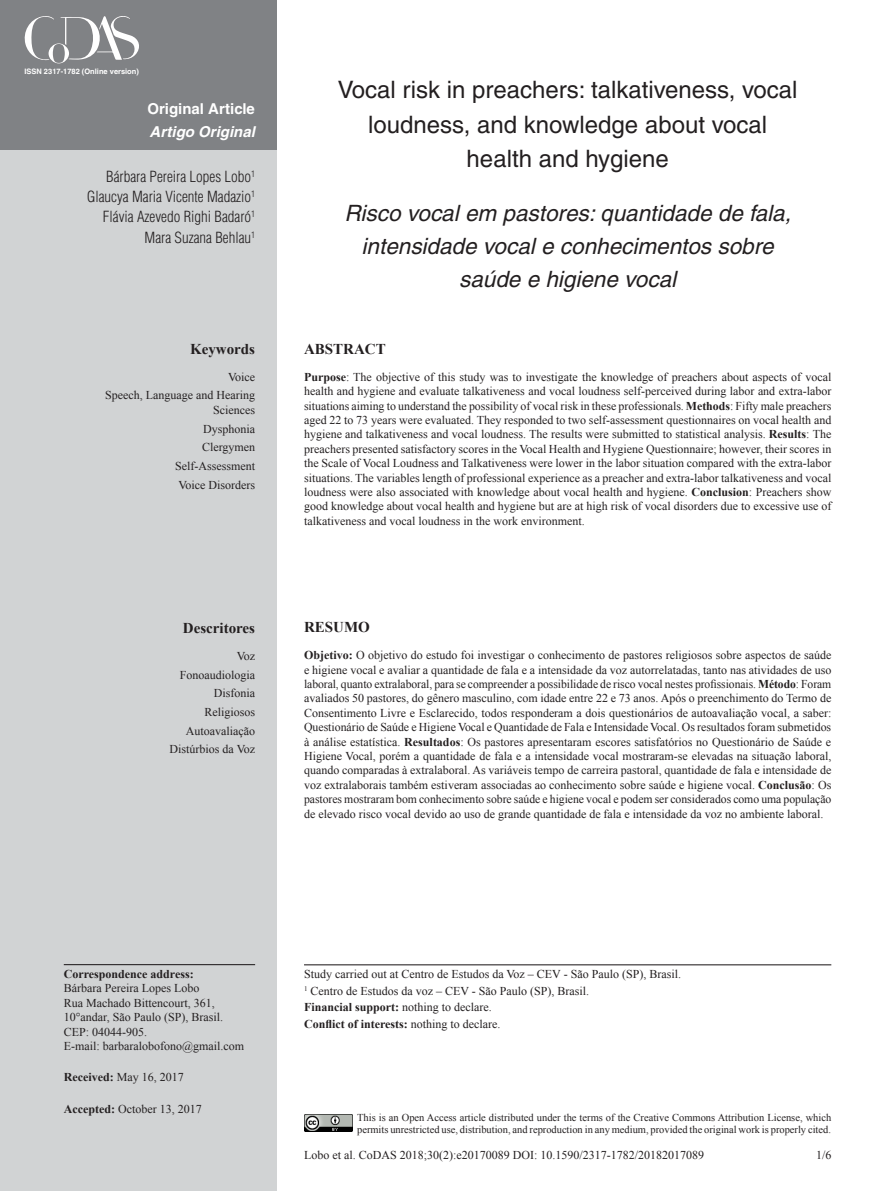
<style>
.page{position:relative;width:893px;height:1191px;background:#fff}
.page>*{position:absolute;margin:0;border:0;box-sizing:border-box;transform-origin:0 0}
.ArticleTitle{font:24px/34.5px "Helvetica";color:#231f20;text-align:center}
.ArticleTitle-Trans1{font:italic 22.5px/33px "Helvetica";color:#231f20;text-align:center}
.Authors{font:300 condensed 15px "Helvetica";color:#231f20}
.t1{font:700 15px "Helvetica";color:#fff}
.t2{font:italic 700 15px "Helvetica";color:#fff}
.KeywordsTitle-Trans1{font:700 15px "Times New Roman";color:#231f20}
.KeywordsTitle{font:700 15px "Times New Roman";color:#231f20}
.AbstractTitle{font:700 15px "Times New Roman";color:#231f20}
.AbstractTitle-Trans1{font:700 15px "Times New Roman";color:#231f20}
.Abstract-Trans1{font:12px/14.4px "Times New Roman";color:#231f20;text-align:justify}
.Abstract{font:12px/14.4px "Times New Roman";color:#231f20;text-align:justify}
.Correspondence{font:12px/14.4px "Times New Roman";color:#231f20}
.Keywords{font:12px/14.4px "Times New Roman";color:#231f20;text-align:right}
.Keywords-Trans1{font:12px "Times New Roman";color:#231f20}
.fnArticleOther{font:12px "Times New Roman";color:#231f20}
.Affiliations{font:12px "Times New Roman";color:#231f20}
.History{font:12px "Times New Roman";color:#231f20}
.fnConflict{font:700 12px "Times New Roman";color:#231f20}
.fnSupported-by{font:700 12px "Times New Roman";color:#231f20}
.pubNameFooter{font:10.5px/12.6px "Times New Roman";color:#231f20}
.t3{font:700 7.5px "Helvetica";color:#fff}
.s1{font-weight:700}
.s2{font-weight:400}
</style>
<div class="page">
<div style="left:0;top:149px;width:276px;height:1042px;background:#d1d3d4"></div>
<div style="left:0;top:0;width:276px;height:149px;background:#808285"></div>
<img style="left:304px;top:1114px;width:48px;height:17px">
<svg style="left:24px;top:16px;width:115px;height:48px"></svg>
<hr style="left:64px;top:964px;width:191px;height:1px;background:#231f20">
<hr style="left:304px;top:964px;width:527px;height:1px;background:#231f20">
<p class="t3" style="left:24px;top:66px;width:116px">ISSN 2317-1782 (Online version)</p>
<p class="t1" style="left:147px;top:100px;width:109px">Original Article</p>
<p class="t2" style="left:150px;top:122px;width:107px">Artigo Original</p>
<p class="Authors" style="left:106px;top:167px;width:150px">Bárbara Pereira Lopes Lobo<sup>1</sup></p>
<p class="Authors" style="left:87px;top:187px;width:170px">Glaucya Maria Vicente Madazio<sup>1</sup></p>
<p class="Authors" style="left:103px;top:208px;width:154px">Flávia Azevedo Righi Badaró<sup>1</sup></p>
<p class="Authors" style="left:145px;top:228px;width:112px">Mara Suzana Behlau<sup>1</sup></p>
<p class="KeywordsTitle" style="left:190px;top:338px;width:66px">Keywords</p>
<p class="Keywords" style="left:228px;top:369px;width:29px">Voice</p>
<p class="Keywords" style="left:105px;top:388px;width:151px">Speech, Language and Hearing<br>Sciences</p>
<p class="Keywords" style="left:203px;top:421px;width:53px">Dysphonia</p>
<p class="Keywords" style="left:202px;top:440px;width:55px">Clergymen</p>
<p class="Keywords" style="left:175px;top:458px;width:81px">Self-Assessment</p>
<p class="Keywords" style="left:178px;top:477px;width:78px">Voice Disorders</p>
<p class="KeywordsTitle-Trans1" style="left:183px;top:617px;width:74px">Descritores</p>
<p class="Keywords-Trans1" style="left:237px;top:648px;width:20px">Voz</p>
<p class="Keywords-Trans1" style="left:180px;top:666px;width:77px">Fonoaudiologia</p>
<p class="Keywords-Trans1" style="left:214px;top:685px;width:43px">Disfonia</p>
<p class="Keywords-Trans1" style="left:204px;top:704px;width:52px">Religiosos</p>
<p class="Keywords-Trans1" style="left:186px;top:722px;width:71px">Autoavaliação</p>
<p class="Keywords-Trans1" style="left:170px;top:741px;width:87px">Distúrbios da Voz</p>
<p class="ArticleTitle" style="left:338px;top:72px;width:461px">Vocal risk in preachers: talkativeness, vocal loudness, and knowledge about vocal health and hygiene</p>
<p class="ArticleTitle-Trans1" style="left:344px;top:197px;width:448px">Risco vocal em pastores: quantidade de fala, intensidade vocal e conhecimentos sobre saúde e higiene vocal</p>
<p class="AbstractTitle" style="left:304px;top:338px;width:83px">ABSTRACT</p>
<p class="Abstract" style="left:304px;top:369px;width:529px"><span class="s1">Purpose</span>: The objective of this study was to investigate the knowledge of preachers about aspects of vocal health and hygiene and evaluate talkativeness and vocal loudness self-perceived during labor and extra-labor situations aiming to understand the possibility of vocal risk in these professionals. <span class="s1">Methods</span>: Fifty male preachers aged 22 to 73 years were evaluated. They responded to two self-assessment questionnaires on vocal health and hygiene and talkativeness and vocal loudness. The results were submitted to statistical analysis. <span class="s1">Results</span>: The preachers presented satisfactory scores in the Vocal Health and Hygiene Questionnaire; however, their scores in the Scale of Vocal Loudness and Talkativeness were lower in the labor situation compared with the extra-labor situations. The variables length of professional experience as a preacher and extra-labor talkativeness and vocal loudness were also associated with knowledge about vocal health and hygiene. <span class="s1">Conclusion</span>: Preachers show good knowledge about vocal health and hygiene but are at high risk of vocal disorders due to excessive use of talkativeness and vocal loudness in the work environment.</p>
<p class="AbstractTitle-Trans1" style="left:304px;top:616px;width:67px">RESUMO</p>
<p class="Abstract-Trans1" style="left:304px;top:647px;width:529px"><span class="s1">Objetivo:</span> O objetivo do estudo foi investigar o conhecimento de pastores religiosos sobre aspectos de saúde e higiene vocal e avaliar a quantidade de fala e a intensidade da voz autorrelatadas, tanto nas atividades de uso laboral, quanto extralaboral, para se compreender a possibilidade de risco vocal nestes profissionais. <span class="s1">Método</span>: Foram avaliados 50 pastores, do gênero masculino, com idade entre 22 e 73 anos. Após o preenchimento do Termo de Consentimento Livre e Esclarecido, todos responderam a dois questionários de autoavaliação vocal, a saber:<br>Questionário de Saúde e Higiene Vocal e Quantidade de Fala e Intensidade Vocal. Os resultados foram submetidos à análise estatística. <span class="s1">Resultados</span>: Os pastores apresentaram escores satisfatórios no Questionário de Saúde e Higiene Vocal, porém a quantidade de fala e a intensidade vocal mostraram-se elevadas na situação laboral, quando comparadas à extralaboral. As variáveis tempo de carreira pastoral, quantidade de fala e intensidade de voz extralaborais também estiveram associadas ao conhecimento sobre saúde e higiene vocal. <span class="s1">Conclusão</span>: Os pastores mostraram bom conhecimento sobre saúde e higiene vocal e podem ser considerados como uma população de elevado risco vocal devido ao uso de grande quantidade de fala e intensidade da voz no ambiente laboral.</p>
<p class="Correspondence" style="left:64px;top:966px;width:182px"><span class="s1">Correspondence address:<br></span>Bárbara Pereira Lopes Lobo<br>Rua Machado Bittencourt, 361,<br>10°andar, São Paulo (SP), Brasil.<br>CEP: 04044-905.<br>E-mail: barbaralobofono@gmail.com</p>
<p class="History" style="left:64px;top:1069px;width:121px"><span class="s1">Received:</span> May 16, 2017</p>
<p class="History" style="left:64px;top:1100px;width:139px"><span class="s1">Accepted:</span> October 13, 2017</p>
<p class="fnArticleOther" style="left:304px;top:966px;width:378px">Study carried out at Centro de Estudos da Voz – CEV - São Paulo (SP), Brasil.</p>
<p class="Affiliations" style="left:304px;top:982px;width:287px"><sup>1</sup> Centro de Estudos da voz – CEV - São Paulo (SP), Brasil.</p>
<p class="fnSupported-by" style="left:304px;top:999px;width:189px">Financial support: <span class="s2">nothing to declare.</span></p>
<p class="fnConflict" style="left:304px;top:1015px;width:198px">Conflict of interests: <span class="s2">nothing to declare.</span></p>
<p class="pubNameFooter" style="left:357px;top:1110px;width:476px">This is an Open Access article distributed under the terms of the Creative Commons Attribution License, which permits unrestricted use, distribution, and reproduction in any medium, provided the original work is properly cited.</p>
<p class="Abstract-Trans1" style="left:304px;top:1147px;width:401px">Lobo et al. CoDAS 2018;30(2):e20170089 DOI: 10.1590/2317-1782/20182017089</p>
<p class="Abstract-Trans1" style="left:816px;top:1147px;width:17px">1/6</p>
</div>
